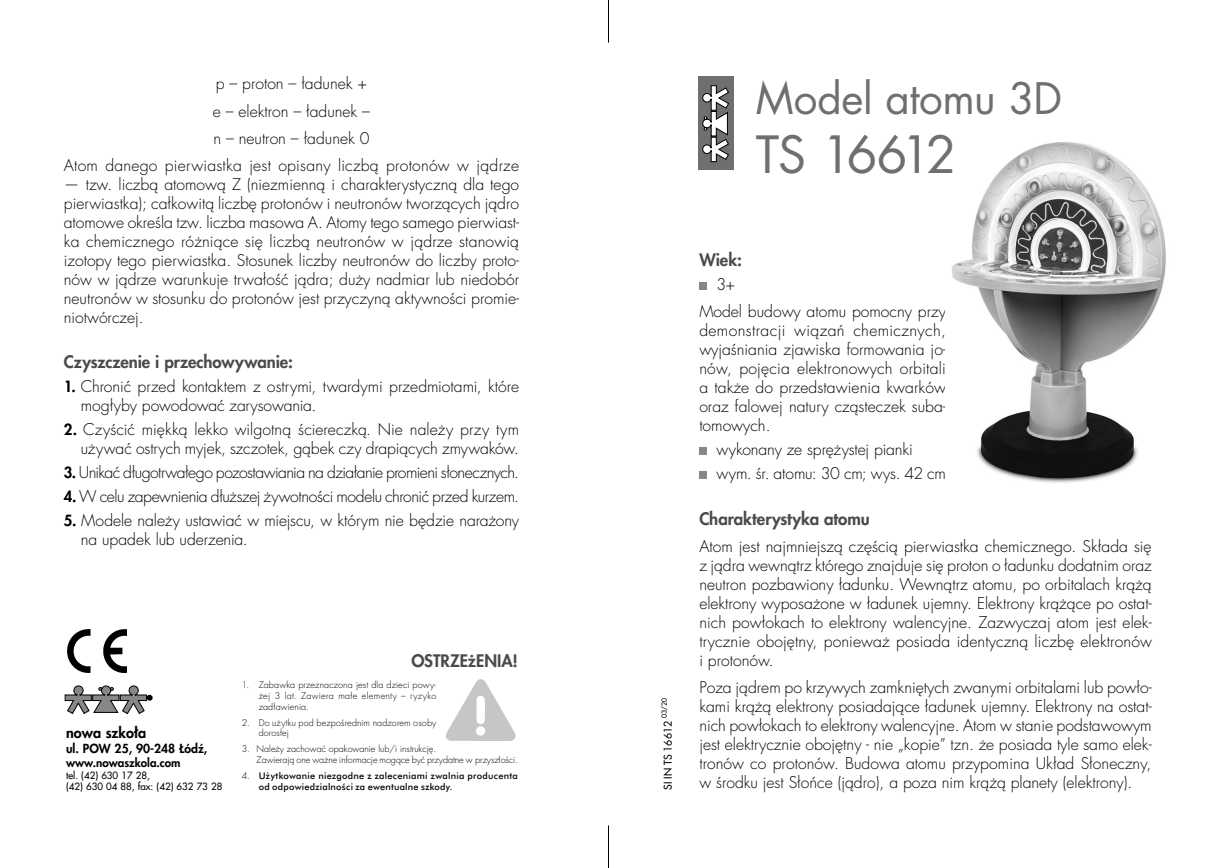
<style>
.page{position:relative;width:1217px;height:868px;background:#fff}
.page>*{position:absolute;margin:0;border:0;box-sizing:border-box;transform-origin:0 0}
.t1{font:49.95px "Futura LTS Book";letter-spacing:-.11em;color:#706f6f}
.t2{font:42.3px "Futura LTS Book";letter-spacing:-.01em;color:#706f6f}
.t3{font:800 16.8px "Futura LTS";letter-spacing:-.005em;color:#4a4a49}
.t4{font:300 15.75px/18.9px "Futura LTS";color:#000}
.t5{font:300 15.75px "Futura LTS";letter-spacing:-.035em;color:#000}
.t6{font:300 15.75px "Futura LTS";letter-spacing:-.025em;color:#000}
.t7{font:800 14.4px "Futura LTS";color:#000}
.t8{font:800 12.15px "Futura LTS";color:#000}
.t9{font:800 11.55px "Futura LTS";color:#000}
.t10{font:10.5px "Futura LTS";color:#000}
.t11{font:9.75px/11.7px "Futura LTS";color:#000}
.t12{font:300 9px/10.8px "Futura LTS";color:#000}
.t13{font:500 9px/10.8px "Ravi Futura";letter-spacing:.025em;color:#000}
.t14{font:6.9px "Futura LTS";color:#000}
.s1{font-weight:800;font-size:15px}
.s2{font-family:"Futura LTS";font-weight:300}
</style>
<div class="page">
<div style="left:699px;top:282px;width:7px;height:8px;background:#878787"></div>
<div style="left:699px;top:447px;width:7px;height:8px;background:#878787"></div>
<div style="left:699px;top:471px;width:7px;height:8px;background:#878787"></div>
<img style="left:952px;top:142px;width:214px;height:341px">
<hr style="left:608px;top:0;width:1px;height:43px;background:#000">
<hr style="left:608px;top:825px;width:1px;height:42px;background:#000">
<div style="left:697px;top:77px;width:36px;height:93px;background:#706f6f"></div>
<svg style="left:702px;top:85px;width:26px;height:77px"></svg>
<img style="left:67px;top:629px;width:59px;height:43px">
<img style="left:446px;top:679px;width:70px;height:62px">
<svg style="left:65px;top:685px;width:87px;height:29px"></svg>
<p class="t4" style="left:64px;top:70px;width:456px;line-height:27.5px;text-align:center">p – proton – ładunek +<br>e – elektron – ładunek –<br>n – neutron – ładunek 0<br>Atom danego pierwiastka jest opisany liczbą protonów w jądrze</p>
<p class="t4" style="left:64px;top:175px;width:457px;text-align:justify">— tzw. liczbą atomową Z (niezmienną i charakterystyczną dla tego pierwiastka); całkowitą liczbę protonów i neutronów tworzących jądro atomowe określa tzw. liczba masowa A. Atomy tego samego pierwiast&shy;ka chemicznego różniące się liczbą neutronów w jądrze stanowią izotopy tego pierwiastka. Stosunek liczby neutronów do liczby proto&shy;nów w jądrze warunkuje trwałość jądra; duży nadmiar lub niedobór neutronów w stosunku do protonów jest przyczyną aktywności promie&shy;niotwórczej.</p>
<p class="t3" style="left:64px;top:351px;width:230px">Czyszczenie i przechowywanie:</p>
<p class="t4" style="left:81px;top:377px;width:439px;text-indent:-17px"><span class="s1">1.</span> Chronić przed kontaktem z ostrymi, twardymi przedmiotami, które mogłyby powodować zarysowania.</p>
<p class="t4" style="left:64px;top:420px;width:456px;text-align:right"><span class="s1">2.</span> Czyścić miękką lekko wilgotną ściereczką. Nie należy przy tym używać ostrych myjek, szczotek, gąbek czy drapiących zmywaków.</p>
<p class="t5" style="left:64px;top:463px;width:456px"><span class="s1">3.</span> Unikać długotrwałego pozostawiania na działanie promieni słonecznych.</p>
<p class="t6" style="left:64px;top:487px;width:456px"><span class="s1">4.</span> W celu zapewnienia dłuższej żywotności modelu chronić przed kurzem.</p>
<p class="t4" style="left:81px;top:511px;width:439px;text-indent:-17px"><span class="s1">5.</span> Modele należy ustawiać w miejscu, w którym nie będzie narażony na upadek lub uderzenia.</p>
<p class="t7" style="left:66px;top:723px;width:82px">nowa szko³a</p>
<p class="t8" style="left:66px;top:740px;width:143px">ul. POW 25, 90-248 £ódŸ,</p>
<p class="t9" style="left:66px;top:754px;width:116px">www.nowaszkola.com</p>
<p class="t11" style="left:66px;top:769px;width:158px">tel. (42) 630 17 28,<br>(42) 630 04 88, fax: (42) 632 73 28</p>
<p class="t3" style="left:411px;top:649px;width:108px">OSTRZE¿ENIA!</p>
<p class="t12" style="left:259px;top:679px;width:179px;text-align:justify;text-indent:-17px">1. Zabawka przeznaczona jest dla dzieci powy-¿ej 3 lat. Zawiera ma³e elementy – ryzyko zad³awienia.</p>
<p class="t12" style="left:259px;top:717px;width:179px;text-indent:-17px">2. Do u¿ytku pod bezpoœrednim nadzorem osoby doros³ej</p>
<p class="t12" style="left:256px;top:743px;width:263px;text-indent:-15px">3. Nale¿y zachowaæ opakowanie lub/i instrukcjê.<br>Zawieraj¹ one wa¿ne informacje mog¹ce byæ przydatne w przysz³oœci.</p>
<p class="t13" style="left:259px;top:770px;width:261px;text-indent:-17px"><span class="s2">4.</span> U¿yt-ko-wa-nie nie-zgod-ne z za-le-ce-nia-mi zwal-nia pro-du-cen-ta od od-po-wie-dzial-no-œci za ewen-tu-al-ne szko-dy.</p>
<h2 class="t2" style="left:755px;top:72px;width:308px">Model atomu 3D</h2>
<h1 class="t1" style="left:755px;top:122px;width:202px">TS 16612</h1>
<p class="t14" style="left:659px;top:718px;width:21px;rotate:-90deg">03/20</p>
<p class="t10" style="left:660px;top:789px;width:70px;rotate:-90deg">SI IN TS 16612</p>
<p class="t3" style="left:699px;top:248px;width:44px">Wiek:</p>
<p class="t4" style="left:699px;top:271px;width:248px;line-height:27.5px;text-indent:17px">3+<br>Model budowy atomu pomocny przy</p>
<p class="t4" style="left:699px;top:321px;width:248px;text-align:justify">demonstracji wiązań chemicznych, wyjaśniania zjawiska formowania jo&shy;nów, pojęcia elektronowych orbitali a także do przedstawienia kwarków oraz falowej natury cząsteczek suba&shy;tomowych.</p>
<p class="t4" style="left:716px;top:437px;width:231px;line-height:24px">wykonany ze sprężystej pianki wym. śr. atomu: 30 cm; wys. 42 cm</p>
<p class="t3" style="left:699px;top:507px;width:172px">Charakterystyka atomu</p>
<p class="t4" style="left:699px;top:537px;width:454px;text-align:justify">Atom jest najmniejszą częścią pierwiastka chemicznego. Składa się z jądra wewnątrz którego znajduje się proton o ładunku dodatnim oraz neutron pozbawiony ładunku. Wewnątrz atomu, po orbitalach krążą elektrony wyposażone w ładunek ujemny. Elektrony krążące po ostat&shy;nich powłokach to elektrony walencyjne. Zazwyczaj atom jest elek&shy;trycznie obojętny, ponieważ posiada identyczną liczbę elektronów i protonów.</p>
<p class="t4" style="left:699px;top:678px;width:453px;text-align:justify">Poza jądrem po krzywych zamkniętych zwanymi orbitalami lub powło&shy;kami krążą elektrony posiadające ładunek ujemny. Elektrony na ostat&shy;nich powłokach to elektrony walencyjne. Atom w stanie podstawowym jest elektrycznie obojętny - nie „kopie” tzn. że posiada tyle samo elek&shy;tronów co protonów. Budowa atomu przypomina Układ Słoneczny, w środku jest Słońce (jądro), a poza nim krążą planety (elektrony).</p>
</div>
